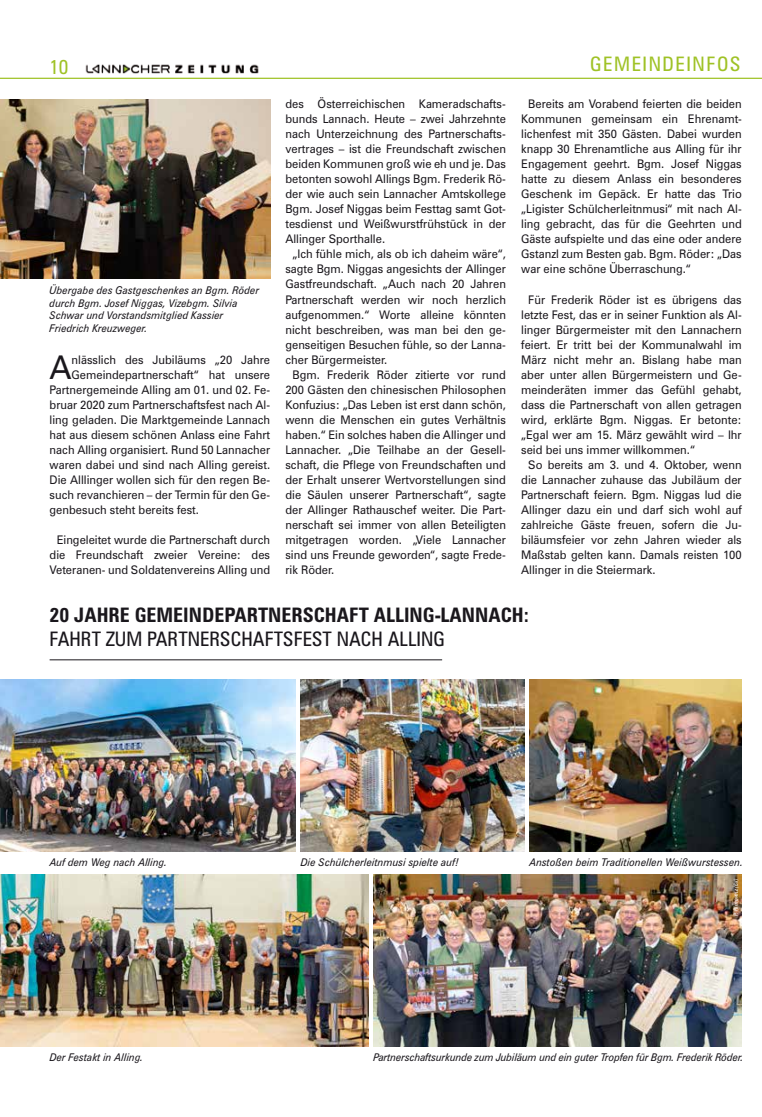
<style>
.page{position:relative;width:762px;height:1117px;background:#fff}
.page>*{position:absolute;margin:0;border:0;box-sizing:border-box;transform-origin:0 0}
.t1{font:32.75px "Zurich BT";color:#1a171c;scale:.95 1}
.t2{font:700 condensed 20px "Zurich BT";color:#1a171c}
.t3{font:condensed 20px "Zurich BT";color:#1a171c}
.t4{font:condensed 20px "Zurich BT";letter-spacing:.08em;color:#9fc226}
.t5{font:11.88px/15px "Zurich BT";color:#1a171c;text-align:center;scale:.95 1}
.t6{font:italic 10.62px/12.5px "Zurich BT";color:#1a171c;scale:.92 1}
.t7{font:italic 5.62px "Zurich BT";color:#fff;scale:.92 1}
</style>
<div class="page">
<hr style="left:50px;top:659px;width:392px;height:1px;background:#1a171c">
<img style="left:0;top:99px;width:270px;height:179px">
<img style="left:0;top:679px;width:296px;height:172px">
<img style="left:0;top:874px;width:368px;height:172px">
<img style="left:301px;top:679px;width:223px;height:172px">
<img style="left:373px;top:874px;width:368px;height:172px">
<img style="left:529px;top:679px;width:212px;height:172px">
<img style="left:85px;top:64px;width:174px;height:10px">
<hr style="left:0;top:78px;width:762px;height:1px;background:#9fc226">
<h2 class="t4" style="left:50px;top:55px;width:20px">10</h2>
<h2 class="t4" style="left:590px;top:51px;width:14px">GEME</h2>
<h2 class="t4" style="left:642px;top:51px;width:87px">INDEINFOS</h2>
<p class="t6" style="left:50px;top:284px;width:230px">Übergabe des Gastgeschenkes an Bgm. Röder durch Bgm. Josef Niggas, Vizebgm. Silvia Schwar und Vorstandsmitglied Kassier Friedrich Kreuzweger.</p>
<h1 class="t1" style="left:49px;top:347px;width:25px">A</h1>
<p class="t5" style="left:72px;top:351px;width:211px">nlässlich des Jubiläums „20 Jahre</p>
<p class="t5" style="left:72px;top:366px;width:211px">Gemeindepartnerschaft“ hat unsere</p>
<p class="t5" style="left:50px;top:381px;width:234px">Partnergemeinde Alling am 01. und 02. Fe-</p>
<p class="t5" style="left:50px;top:396px;width:234px">bruar 2020 zum Partnerschaftsfest nach Al-</p>
<p class="t5" style="left:50px;top:411px;width:234px">ling geladen. Die Marktgemeinde Lannach</p>
<p class="t5" style="left:50px;top:426px;width:234px">hat aus diesem schönen Anlass eine Fahrt</p>
<p class="t5" style="left:50px;top:441px;width:234px">nach Alling organisiert. Rund 50 Lannacher</p>
<p class="t5" style="left:50px;top:456px;width:234px">waren dabei und sind nach Alling gereist.</p>
<p class="t5" style="left:50px;top:471px;width:234px">Die Alllinger wollen sich für den regen Be-</p>
<p class="t5" style="left:50px;top:486px;width:234px">such revanchieren – der Termin für den Ge-</p>
<p class="t5" style="left:50px;top:501px;width:159px">genbesuch steht bereits fest.</p>
<p class="t5" style="left:50px;top:531px;width:234px">Eingeleitet wurde die Partnerschaft durch die Freundschaft zweier Vereine: des<br>Veteranen- und Soldatenvereins Alling und</p>
<p class="t5" style="left:285px;top:96px;width:234px">des Österreichischen Kameradschafts-</p>
<p class="t5" style="left:285px;top:111px;width:234px">bunds Lannach. Heute – zwei Jahrzehnte</p>
<p class="t5" style="left:285px;top:126px;width:234px">nach Unterzeichnung des Partnerschafts-</p>
<p class="t5" style="left:285px;top:141px;width:234px">vertrages – ist die Freundschaft zwischen</p>
<p class="t5" style="left:285px;top:156px;width:234px">beiden Kommunen groß wie eh und je. Das</p>
<p class="t5" style="left:285px;top:171px;width:234px">betonten sowohl Allings Bgm. Frederik Rö-</p>
<p class="t5" style="left:285px;top:186px;width:234px">der wie auch sein Lannacher Amtskollege</p>
<p class="t5" style="left:285px;top:201px;width:234px">Bgm. Josef Niggas beim Festtag samt Got-</p>
<p class="t5" style="left:285px;top:216px;width:234px">tesdienst und Weißwurstfrühstück in der</p>
<p class="t5" style="left:285px;top:231px;width:106px">Allinger Sporthalle.</p>
<p class="t5" style="left:292px;top:246px;width:226px">„Ich fühle mich, als ob ich daheim wäre“,</p>
<p class="t5" style="left:285px;top:261px;width:234px">sagte Bgm. Niggas angesichts der Allinger</p>
<p class="t5" style="left:285px;top:276px;width:234px">Gastfreundschaft. „Auch nach 20 Jahren</p>
<p class="t5" style="left:285px;top:291px;width:234px">Partnerschaft werden wir noch herzlich</p>
<p class="t5" style="left:285px;top:306px;width:234px">aufgenommen.“ Worte alleine könnten</p>
<p class="t5" style="left:285px;top:321px;width:234px">nicht beschreiben, was man bei den ge-</p>
<p class="t5" style="left:285px;top:336px;width:234px">genseitigen Besuchen fühle, so der Lanna-</p>
<p class="t5" style="left:285px;top:351px;width:109px">cher Bürgermeister.</p>
<p class="t5" style="left:292px;top:366px;width:226px">Bgm. Frederik Röder zitierte vor rund</p>
<p class="t5" style="left:285px;top:381px;width:234px">200 Gästen den chinesischen Philosophen</p>
<p class="t5" style="left:285px;top:396px;width:234px">Konfuzius: „Das Leben ist erst dann schön,</p>
<p class="t5" style="left:285px;top:411px;width:234px">wenn die Menschen ein gutes Verhältnis</p>
<p class="t5" style="left:285px;top:426px;width:234px">haben.“ Ein solches haben die Allinger und</p>
<p class="t5" style="left:285px;top:441px;width:234px">Lannacher. „Die Teilhabe an der Gesell-</p>
<p class="t5" style="left:285px;top:456px;width:234px">schaft, die Pflege von Freundschaften und</p>
<p class="t5" style="left:285px;top:471px;width:234px">der Erhalt unserer Wertvorstellungen sind</p>
<p class="t5" style="left:285px;top:486px;width:234px">die Säulen unserer Partnerschaft“, sagte</p>
<p class="t5" style="left:285px;top:501px;width:234px">der Allinger Rathauschef weiter. Die Part-</p>
<p class="t5" style="left:285px;top:516px;width:234px">nerschaft sei immer von allen Beteiligten</p>
<p class="t5" style="left:285px;top:531px;width:234px">mitgetragen worden. „Viele Lannacher</p>
<p class="t5" style="left:285px;top:546px;width:234px">sind uns Freunde geworden“, sagte Frede-</p>
<p class="t5" style="left:285px;top:561px;width:53px">rik Röder.</p>
<p class="t5" style="left:521px;top:96px;width:234px;text-align:justify;text-indent:7px">Bereits am Vorabend feierten die beiden Kommunen gemeinsam ein Ehrenamt&shy;lichenfest mit 350 Gästen. Dabei wurden knapp 30 Ehrenamtliche aus Alling für ihr Engagement geehrt. Bgm. Josef Niggas hatte zu diesem Anlass ein besonderes Geschenk im Gepäck. Er hatte das Trio „Ligister Schülcherleitnmusi“ mit nach Al&shy;ling gebracht, das für die Geehrten und Gäste aufspielte und das eine oder andere Gstanzl zum Besten gab. Bgm. Röder: „Das war eine schöne Überraschung.“</p>
<p class="t5" style="left:528px;top:291px;width:226px">Für Frederik Röder ist es übrigens das</p>
<p class="t5" style="left:521px;top:306px;width:234px">letzte Fest, das er in seiner Funktion als Al-</p>
<p class="t5" style="left:521px;top:321px;width:234px">linger Bürgermeister mit den Lannachern</p>
<p class="t5" style="left:521px;top:336px;width:234px">feiert. Er tritt bei der Kommunalwahl im</p>
<p class="t5" style="left:521px;top:351px;width:234px">März nicht mehr an. Bislang habe man</p>
<p class="t5" style="left:521px;top:366px;width:234px">aber unter allen Bürgermeistern und Ge-</p>
<p class="t5" style="left:521px;top:381px;width:234px">meinderäten immer das Gefühl gehabt,</p>
<p class="t5" style="left:521px;top:396px;width:234px">dass die Partnerschaft von allen getragen</p>
<p class="t5" style="left:521px;top:411px;width:234px">wird, erklärte Bgm. Niggas. Er betonte:</p>
<p class="t5" style="left:521px;top:426px;width:234px">„Egal wer am 15. März gewählt wird – Ihr</p>
<p class="t5" style="left:521px;top:441px;width:184px">seid bei uns immer willkommen.“</p>
<p class="t5" style="left:528px;top:456px;width:226px">So bereits am 3. und 4. Oktober, wenn</p>
<p class="t5" style="left:521px;top:471px;width:234px">die Lannacher zuhause das Jubiläum der</p>
<p class="t5" style="left:521px;top:486px;width:234px">Partnerschaft feiern. Bgm. Niggas lud die</p>
<p class="t5" style="left:521px;top:501px;width:234px">Allinger dazu ein und darf sich wohl auf</p>
<p class="t5" style="left:521px;top:516px;width:234px">zahlreiche Gäste freuen, sofern die Ju-</p>
<p class="t5" style="left:521px;top:531px;width:234px">biläumsfeier vor zehn Jahren wieder als</p>
<p class="t5" style="left:521px;top:546px;width:234px">Maßstab gelten kann. Damals reisten 100</p>
<p class="t5" style="left:521px;top:561px;width:143px">Allinger in die Steiermark.</p>
<h2 class="t2" style="left:50px;top:603px;width:334px">20 JAHRE GEMEINDEPARTNERSCHAFT ALLI</h2>
<h2 class="t2" style="left:409px;top:603px;width:121px">NG-LANNACH:</h2>
<h2 class="t3" style="left:50px;top:626px;width:293px">FAHRT ZUM PARTNERSC HAFTSFEST NAC</h2>
<h2 class="t3" style="left:372px;top:626px;width:75px">HALLING</h2>
<p class="t6" style="left:50px;top:855px;width:129px">Auf dem Weg nach Alling.</p>
<p class="t6" style="left:50px;top:1050px;width:103px">Der Festakt in Alling.</p>
<p class="t6" style="left:301px;top:855px;width:173px">Die Schülcherleitnmusi spielte auf!</p>
<p class="t6" style="left:529px;top:855px;width:234px">Anstoßen beim Traditionellen Weißwurstessen.</p>
<p class="t7" style="left:732px;top:915px;width:42px;rotate:-90deg">P. Rimovetz (6x)</p>
<p class="t6" style="left:373px;top:1050px;width:404px">Partnerschaftsurkunde zum Jubiläum und ein guter Tropfen für Bgm. Frederik Röder.</p>
</div>
